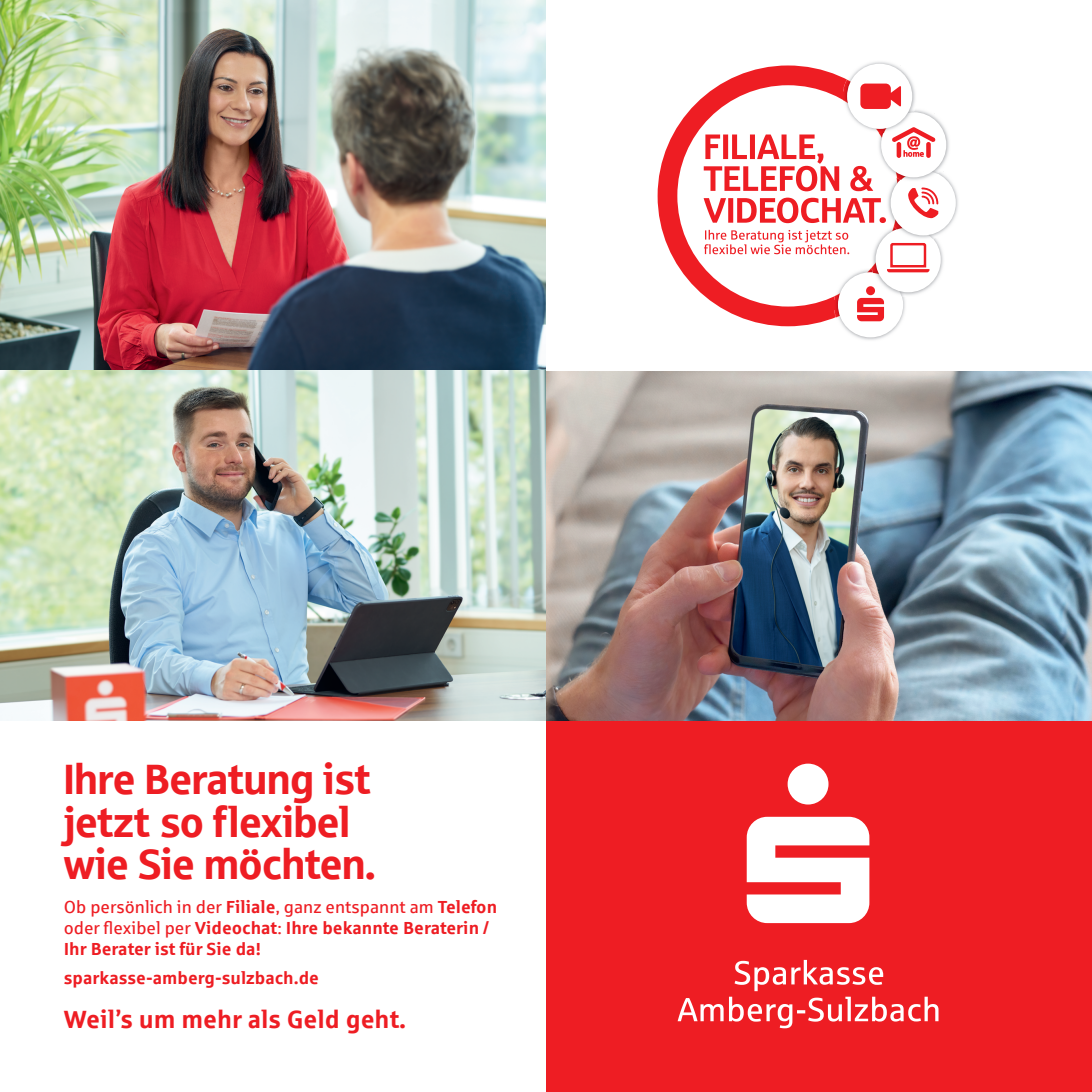
<style>
.page{position:relative;width:1092px;height:1092px;background:#fff}
.page>*{position:absolute;margin:0;border:0;box-sizing:border-box;transform-origin:0 0}
.t1{font:42.5px/42.5px "Sparkasse Head";color:#ee1d23}
.t2{font:700 25px "Sparkasse Rg";color:#ee1d23}
.t3{font:700 17.5px/21px "Sparkasse Rg";color:#ee1d23}
.s1{font-weight:400}
</style>
<div class="page">
<div style="left:546px;top:720px;width:545px;height:371px;background:#ee1d23"></div>
<svg style="left:677px;top:960px;width:261px;height:68px"></svg>
<svg style="left:747px;top:763px;width:122px;height:160px"></svg>
<img style="left:546px;top:371px;width:545px;height:349px">
<img style="left:0;top:0;width:546px;height:371px">
<img style="left:0;top:371px;width:546px;height:349px">
<svg style="left:657px;top:65px;width:186px;height:261px"></svg>
<img style="left:834px;top:272px;width:71px;height:68px">
<div style="left:838px;top:272px;width:65px;height:65px;background:#fff;border-radius:50%"></div>
<img style="left:872px;top:242px;width:71px;height:54px">
<div style="left:875px;top:227px;width:66px;height:65px;background:#fff;border-radius:50%"></div>
<img style="left:938px;top:181px;width:20px;height:54px">
<div style="left:890px;top:170px;width:66px;height:65px;background:#fff;border-radius:50%"></div>
<img style="left:916px;top:110px;width:34px;height:71px">
<div style="left:881px;top:112px;width:65px;height:65px;background:#fff;border-radius:50%"></div>
<img style="left:843px;top:62px;width:73px;height:65px">
<div style="left:847px;top:64px;width:65px;height:65px;background:#fff;border-radius:50%"></div>
<svg style="left:857px;top:286px;width:27px;height:35px"></svg>
<svg style="left:703px;top:127px;width:235px;height:145px"></svg>
<svg style="left:860px;top:84px;width:41px;height:25px"></svg>
<h1 class="t1" style="left:64px;top:761px;width:313px">Ihre Beratung ist jetzt so flexibel wie Sie möchten.</h1>
<p class="t3" style="left:64px;top:897px;width:435px"><span class="s1">Ob persönlich in der</span> Filiale<span class="s1">, ganz entspannt am</span> Telefon <span class="s1">oder flexibel per</span> Videochat<span class="s1">:</span> Ihre bekannte Beraterin /<br>Ihr Berater ist für Sie da!</p>
<p class="t3" style="left:64px;top:968px;width:257px">sparkasse-amberg-sulzbach.de</p>
<h2 class="t2" style="left:64px;top:1009px;width:344px">Weil’s um mehr als Geld geht.</h2>
</div>
